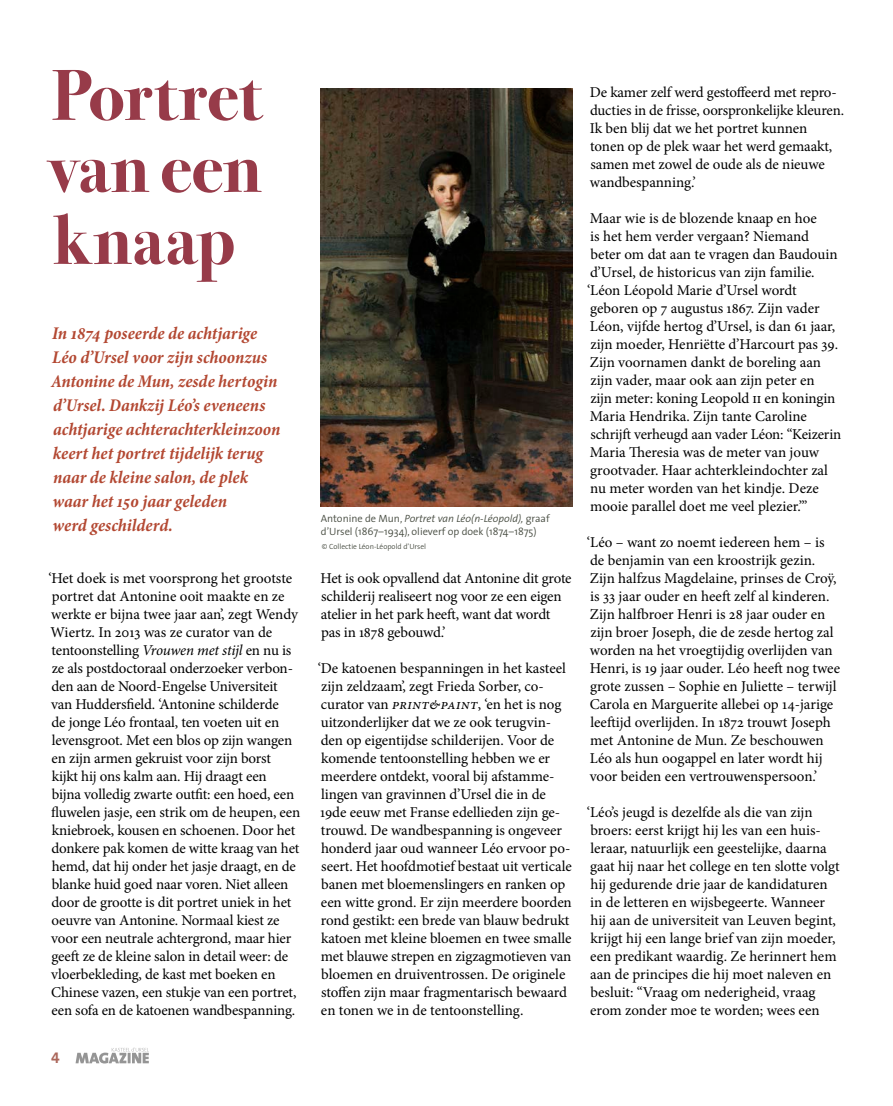
<style>
.page{position:relative;width:893px;height:1106px;background:#fff}
.page>*{position:absolute;margin:0;border:0;box-sizing:border-box;transform-origin:0 0}
.t1{font:700 72px/72px "Bodoni Svty Two ITCTT";letter-spacing:-.005em;color:#973b49;text-align:justify}
.t2{font:italic 700 condensed 18px/24px "Minion Pro";color:#b34832}
.t3{font:15.6px "The Sans Bold Caps";color:#ab675b}
.t4{font:15px/18px "Minion Pro";letter-spacing:-.005em;color:#000}
.t5{font:300 10.5px/13.5px "The Sans";color:#474c41}
.t6{font:300 7.5px "The Sans";color:#474c41}
.s1{font-style:italic}
</style>
<div class="page">
<svg style="left:76px;top:1047px;width:73px;height:16px"></svg>
<img style="left:320px;top:89px;width:253px;height:417px">
<h1 class="t1" style="left:49px;top:53px;width:214px">Portret van een knaap</h1>
<p class="t2" style="left:51px;top:320px;width:231px">In 1874 poseerde de achtjarige<br>Léo d’Ursel voor zijn schoonzus<br>Antonine de Mun, zesde hertogin d’Ursel. Dankzij Léo’s eveneens achtjarige achterachterkleinzoon keert het portret tijdelijk terug naar de kleine salon, de plek waar het 150 jaar geleden<br>werd geschilderd.</p>
<p class="t5" style="left:321px;top:511px;width:230px">Antonine de Mun, <span class="s1">Portret van Léo(n-Léopold),</span> graaf d’Ursel (1867–1934), olieverf op doek (1874–1875)</p>
<p class="t6" style="left:322px;top:540px;width:106px">© Collectie Léon-Léopold d’Ursel</p>
<p class="t4" style="left:48px;top:569px;width:253px">‘Het doek is met voorsprong het grootste portret dat Antonine ooit maakte en ze werkte er bijna twee jaar aan’, zegt Wendy Wiertz. In 2013 was ze curator van de tentoonstelling <span class="s1">Vrouwen met stijl</span> en nu is ze als postdoctoraal onderzoeker verbon&shy;den aan de Noord-Engelse Universiteit<br>van Huddersfield. ‘Antonine schilderde<br>de jonge Léo frontaal, ten voeten uit en levensgroot. Met een blos op zijn wangen en zijn armen gekruist voor zijn borst<br>kijkt hij ons kalm aan. Hij draagt een<br>bijna volledig zwarte outfit: een hoed, een fluwelen jasje, een strik om de heupen, een kniebroek, kousen en schoenen. Door het donkere pak komen de witte kraag van het hemd, dat hij onder het jasje draagt, en de blanke huid goed naar voren. Niet alleen door de grootte is dit portret uniek in het oeuvre van Antonine. Normaal kiest ze voor een neutrale achtergrond, maar hier geeft ze de kleine salon in detail weer: de vloerbekleding, de kast met boeken en Chinese vazen, een stukje van een portret, een sofa en de katoenen wandbespanning.</p>
<p class="t4" style="left:321px;top:569px;width:253px">Het is ook opvallend dat Antonine dit grote schilderij realiseert nog voor ze een eigen atelier in het park heeft, want dat wordt pas in 1878 gebouwd.’</p>
<p class="t4" style="left:318px;top:659px;width:256px">‘De katoenen bespanningen in het kasteel zijn zeldzaam’, zegt Frieda Sorber, co‑ curator van <span class="s1">PRINT&amp;PAINT</span>, ‘en het is nog uitzonderlijker dat we ze ook terugvin&shy;den op eigentijdse schilderijen. Voor de komende tentoonstelling hebben we er meerdere ontdekt, vooral bij afstamme&shy;lingen van gravinnen d’Ursel die in de 19de eeuw met Franse edellieden zijn ge&shy;trouwd. De wandbespanning is ongeveer honderd jaar oud wanneer Léo ervoor po&shy;seert. Het hoofdmotief bestaat uit verticale banen met bloemenslingers en ranken op een witte grond. Er zijn meerdere boorden rond gestikt: een brede van blauw bedrukt katoen met kleine bloemen en twee smalle met blauwe strepen en zigzagmotieven van bloemen en druiventrossen. De originele stoffen zijn maar fragmentarisch bewaard en tonen we in de tentoonstelling.</p>
<p class="t3" style="left:51px;top:1044px;width:10px">4</p>
<p class="t4" style="left:590px;top:83px;width:256px">De kamer zelf werd gestoffeerd met repro&shy;ducties in de frisse, oorspronkelijke kleuren.<br>Ik ben blij dat we het portret kunnen tonen op de plek waar het werd gemaakt, samen met zowel de oude als de nieuwe wandbespanning.’</p>
<p class="t4" style="left:587px;top:209px;width:256px">Maar wie is de blozende knaap en hoe<br>is het hem verder vergaan? Niemand<br>beter om dat aan te vragen dan Baudouin d’Ursel, de historicus van zijn familie. ‘Léon Léopold Marie d’Ursel wordt geboren op 7 augustus 1867. Zijn vader Léon, vijfde hertog d’Ursel, is dan 61 jaar, zijn moeder, Henriëtte d’Harcourt pas 39.<br>Zijn voornamen dankt de boreling aan zijn vader, maar ook aan zijn peter en<br>zijn meter: koning Leopold II en koningin Maria Hendrika. Zijn tante Caroline schrijft verheugd aan vader Léon: “Keizerin Maria Theresia was de meter van jouw grootvader. Haar achterkleindochter zal nu meter worden van het kindje. Deze mooie parallel doet me veel plezier.”’</p>
<p class="t4" style="left:587px;top:533px;width:255px">‘Léo – want zo noemt iedereen hem – is de benjamin van een kroostrijk gezin.<br>Zijn halfzus Magdelaine, prinses de Croÿ, is 33 jaar ouder en heeft zelf al kinderen.<br>Zijn halfbroer Henri is 28 jaar ouder en zijn broer Joseph, die de zesde hertog zal worden na het vroegtijdig overlijden van Henri, is 19 jaar ouder. Léo heeft nog twee grote zussen – Sophie en Juliette – terwijl Carola en Marguerite allebei op 14-jarige leeftijd overlijden. In 1872 trouwt Joseph met Antonine de Mun. Ze beschouwen Léo als hun oogappel en later wordt hij voor beiden een vertrouwenspersoon.’</p>
<p class="t4" style="left:587px;top:803px;width:254px">‘Léo’s jeugd is dezelfde als die van zijn broers: eerst krijgt hij les van een huis&shy;leraar, natuurlijk een geestelijke, daarna gaat hij naar het college en ten slotte volgt hij gedurende drie jaar de kandidaturen in de letteren en wijsbegeerte. Wanneer hij aan de universiteit van Leuven begint, krijgt hij een lange brief van zijn moeder, een predikant waardig. Ze herinnert hem aan de principes die hij moet naleven en besluit: “Vraag om nederigheid, vraag erom zonder moe te worden; wees een</p>
</div>
